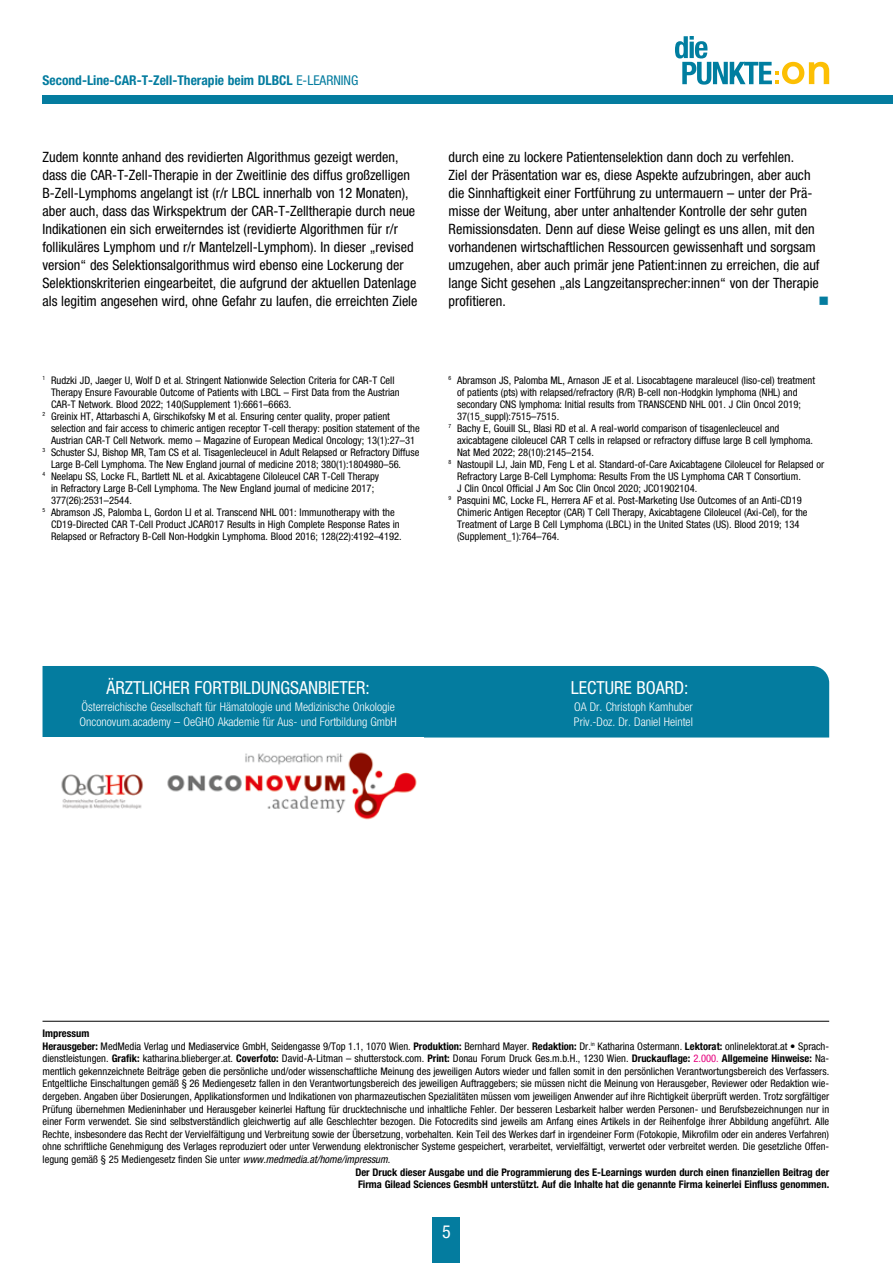
<style>
.page{position:relative;width:893px;height:1263px;background:#fff}
.page>*{position:absolute;margin:0;border:0;box-sizing:border-box;transform-origin:0 0}
.t1{font:condensed 18px "Helvetica Neue LT Pro";color:#fff}
.t2{font:condensed 14.25px/18px "Helvetica Neue LT Pro";color:#000}
.t3{font:14.25px "Wingdings";color:#047c9f}
.t4{font:700 condensed 13.5px "Helvetica Neue LT Pro";color:#047c9f}
.t5{font:300 condensed 12px/15px "Helvetica Neue LT Pro";color:#fff}
.t6{font:condensed 10.5px "Helvetica Neue LT Pro";color:#000}
.t7{font:700 condensed 10.5px "Helvetica Neue LT Pro";color:#000}
.s1{font-weight:400}
.s2{font-weight:700}
.s3{color:#e5007d}
.s4{font-style:italic}
</style>
<div class="page">
<div style="left:43px;top:95px;width:850px;height:9px;background:#047c9f"></div>
<svg style="left:675px;top:36px;width:154px;height:49px"></svg>
<div style="left:433px;top:1217px;width:27px;height:46px;background:#047c9f"></div>
<hr style="left:43px;top:1021px;width:786px;height:1px;background:#000">
<div style="left:43px;top:666px;width:786px;height:71px;background:#047c9f"></div>
<img style="left:61px;top:752px;width:356px;height:68px">
<p class="t4" style="left:43px;top:72px;width:317px">Second-Line-CAR-T-Zell-Therapie beim DLBCL <span class="s1">E-LEARNING</span></p>
<p class="t2" style="left:43px;top:148px;width:377px">Zudem konnte anhand des revidierten Algorithmus gezeigt werden, dass die CAR-T-Zell-Therapie in der Zweitlinie des diffus großzelligen B-Zell-Lymphoms angelangt ist (r/r LBCL innerhalb von 12 Monaten), aber auch, dass das Wirkspektrum der CAR-T-Zelltherapie durch neue Indikationen ein sich erweiterndes ist (revidierte Algorithmen für r/r follikuläres Lymphom und r/r Mantelzell-Lymphom). In dieser „revised version“ des Selektionsalgorithmus wird ebenso eine Lockerung der Selektionskriterien eingearbeitet, die aufgrund der aktuellen Datenlage als legitim angesehen wird, ohne Gefahr zu laufen, die erreichten Ziele</p>
<p class="t2" style="left:449px;top:148px;width:372px">durch eine zu lockere Patientenselektion dann doch zu verfehlen.<br>Ziel der Präsentation war es, diese Aspekte aufzubringen, aber auch die Sinnhaftigkeit einer Fortführung zu untermauern – unter der Prä&shy;misse der Weitung, aber unter anhaltender Kontrolle der sehr guten Remissionsdaten. Denn auf diese Weise gelingt es uns allen, mit den vorhandenen wirtschaftlichen Ressourcen gewissenhaft und sorgsam umzugehen, aber auch primär jene Patient:innen zu erreichen, die auf lange Sicht gesehen „als Langzeitansprecher:innen“ von der Therapie profitieren.</p>
<h2 class="t3" style="left:819px;top:293px;width:12px">■</h2>
<p class="t6" style="left:43px;top:374px;width:353px"><sup>1</sup> Rudzki JD, Jaeger U, Wolf D et al. Stringent Nationwide Selection Criteria for CAR-T Cell</p>
<p class="t6" style="left:51px;top:386px;width:350px">Therapy Ensure Favourable Outcome of Patients with LBCL – First Data from the Austrian</p>
<p class="t6" style="left:51px;top:398px;width:242px">CAR-T Network. Blood 2022; 140(Supplement 1):6661–6663.</p>
<p class="t6" style="left:43px;top:410px;width:349px"><sup>2</sup> Greinix HT, Attarbaschi A, Girschikofsky M et al. Ensuring center quality, proper patient</p>
<p class="t6" style="left:51px;top:422px;width:370px">selection and fair access to chimeric antigen receptor T-cell therapy: position statement of the</p>
<p class="t6" style="left:51px;top:434px;width:366px">Austrian CAR-T Cell Network. memo – Magazine of European Medical Oncology; 13(1):27–31</p>
<p class="t6" style="left:43px;top:446px;width:378px"><sup>3</sup> Schuster SJ, Bishop MR, Tam CS et al. Tisagenlecleucel in Adult Relapsed or Refractory Diffuse</p>
<p class="t6" style="left:51px;top:458px;width:352px">Large B-Cell Lymphoma. The New England journal of medicine 2018; 380(1):1804980–56.</p>
<p class="t6" style="left:43px;top:470px;width:338px"><sup>4</sup> Neelapu SS, Locke FL, Bartlett NL et al. Axicabtagene Ciloleucel CAR T-Cell Therapy</p>
<p class="t6" style="left:51px;top:482px;width:325px">in Refractory Large B-Cell Lymphoma. The New England journal of medicine 2017;</p>
<p class="t6" style="left:51px;top:494px;width:82px">377(26):2531–2544.</p>
<p class="t6" style="left:43px;top:506px;width:354px"><sup>5</sup> Abramson JS, Palomba L, Gordon LI et al. Transcend NHL 001: Immunotherapy with the</p>
<p class="t6" style="left:51px;top:518px;width:350px">CD19-Directed CAR T-Cell Product JCAR017 Results in High Complete Response Rates in</p>
<p class="t6" style="left:51px;top:530px;width:352px">Relapsed or Refractory B-Cell Non-Hodgkin Lymphoma. Blood 2016; 128(22):4192–4192.</p>
<p class="t6" style="left:449px;top:374px;width:368px"><sup>6</sup> Abramson JS, Palomba ML, Arnason JE et al. Lisocabtagene maraleucel (liso-cel) treatment</p>
<p class="t6" style="left:457px;top:386px;width:342px">of patients (pts) with relapsed/refractory (R/R) B-cell non-Hodgkin lymphoma (NHL) and</p>
<p class="t6" style="left:457px;top:398px;width:345px">secondary CNS lymphoma: Initial results from TRANSCEND NHL 001. J Clin Oncol 2019;</p>
<p class="t6" style="left:457px;top:410px;width:104px">37(15_suppl):7515–7515.</p>
<p class="t6" style="left:449px;top:422px;width:332px"><sup>7</sup> Bachy E, Gouill SL, Blasi RD et al. A real-world comparison of tisagenlecleucel and</p>
<p class="t6" style="left:457px;top:434px;width:357px">axicabtagene ciloleucel CAR T cells in relapsed or refractory diffuse large B cell lymphoma.</p>
<p class="t6" style="left:457px;top:446px;width:138px">Nat Med 2022; 28(10):2145–2154.</p>
<p class="t6" style="left:449px;top:458px;width:377px"><sup>8</sup> Nastoupil LJ, Jain MD, Feng L et al. Standard-of-Care Axicabtagene Ciloleucel for Relapsed or</p>
<p class="t6" style="left:457px;top:470px;width:345px">Refractory Large B-Cell Lymphoma: Results From the US Lymphoma CAR T Consortium.</p>
<p class="t6" style="left:457px;top:482px;width:242px">J Clin Oncol Official J Am Soc Clin Oncol 2020; JCO1902104.</p>
<p class="t6" style="left:449px;top:494px;width:355px"><sup>9</sup> Pasquini MC, Locke FL, Herrera AF et al. Post-Marketing Use Outcomes of an Anti-CD19</p>
<p class="t6" style="left:457px;top:506px;width:352px">Chimeric Antigen Receptor (CAR) T Cell Therapy, Axicabtagene Ciloleucel (Axi-Cel), for the</p>
<p class="t6" style="left:457px;top:518px;width:344px">Treatment of Large B Cell Lymphoma (LBCL) in the United States (US). Blood 2019; 134</p>
<p class="t6" style="left:457px;top:530px;width:104px">(Supplement_1):764–764.</p>
<h1 class="t1" style="left:106px;top:677px;width:265px">ÄRZTLICHER FORTBILDUNGSANBIETER:</h1>
<p class="t5" style="left:79px;top:699px;width:319px">Österreichische Gesellschaft für Hämatologie und Medizinische Onkologie<br>Onconovum.academy – OeGHO Akademie für Aus- und Fortbildung GmbH</p>
<h1 class="t1" style="left:571px;top:677px;width:119px">LECTURE BOARD:</h1>
<p class="t5" style="left:574px;top:699px;width:120px">OA Dr. Christoph Kamhuber<br>Priv.-Doz. Dr. Daniel Heintel</p>
<p class="t7" style="left:43px;top:1027px;width:48px">Impressum</p>
<p class="t6" style="left:43px;top:1039px;width:788px"><span class="s2">Herausgeber:</span> MedMedia Verlag und Mediaservice GmbH, Seidengasse 9/Top 1.1, 1070 Wien. <span class="s2">Produktion:</span> Bernhard Mayer. <span class="s2">Redaktion:</span> Dr.<sup>in</sup> Katharina Ostermann. <span class="s2">Lektorat:</span> onlinelektorat.at • Sprach-</p>
<p class="t6" style="left:43px;top:1052px;width:788px">dienstleistungen. <span class="s2">Grafik:</span> katharina.blieberger.at. <span class="s2">Coverfoto:</span> David-A-Litman – shutterstock.com. <span class="s2">Print:</span> Donau Forum Druck Ges.m.b.H., 1230 Wien. <span class="s2">Druckauflage:</span> <span class="s3">2.000.</span> <span class="s2">Allgemeine Hinweise:</span> Na-</p>
<p class="t6" style="left:43px;top:1065px;width:788px">mentlich gekennzeichnete Beiträge geben die persönliche und/oder wissenschaftliche Meinung des jeweiligen Autors wieder und fallen somit in den persönlichen Verantwortungsbereich des Verfassers.</p>
<p class="t6" style="left:43px;top:1077px;width:788px">Entgeltliche Einschaltungen gemäß § 26 Mediengesetz fallen in den Verantwortungsbereich des jeweiligen Auftraggebers; sie müssen nicht die Meinung von Herausgeber, Reviewer oder Redaktion wie-</p>
<p class="t6" style="left:43px;top:1090px;width:788px">dergeben. Angaben über Dosierungen, Applikationsformen und Indikationen von pharmazeutischen Spezialitäten müssen vom jeweiligen Anwender auf ihre Richtigkeit überprüft werden. Trotz sorgfältiger</p>
<p class="t6" style="left:43px;top:1102px;width:788px">Prüfung übernehmen Medieninhaber und Herausgeber keinerlei Haftung für drucktechnische und inhaltliche Fehler. Der besseren Lesbarkeit halber werden Personen- und Berufsbezeichnungen nur in</p>
<p class="t6" style="left:43px;top:1115px;width:788px">einer Form verwendet. Sie sind selbstverständlich gleichwertig auf alle Geschlechter bezogen. Die Fotocredits sind jeweils am Anfang eines Artikels in der Reihenfolge ihrer Abbildung angeführt. Alle</p>
<p class="t6" style="left:43px;top:1128px;width:788px">Rechte, insbesondere das Recht der Vervielfältigung und Verbreitung sowie der Übersetzung, vorbehalten. Kein Teil des Werkes darf in irgendeiner Form (Fotokopie, Mikrofilm oder ein anderes Verfahren)</p>
<p class="t6" style="left:43px;top:1140px;width:788px">ohne schriftliche Genehmigung des Verlages reproduziert oder unter Verwendung elektronischer Systeme gespeichert, verarbeitet, vervielfältigt, verwertet oder verbreitet werden. Die gesetzliche Offen-</p>
<p class="t6" style="left:43px;top:1153px;width:349px">legung gemäß § 25 Mediengesetz finden Sie unter <span class="s4">www.medmedia.at/home/impressum</span>.</p>
<p class="t7" style="left:355px;top:1165px;width:475px">Der Druck dieser Ausgabe und die Programmierung des E-Learnings wurden durch einen finanziellen Beitrag der</p>
<p class="t7" style="left:358px;top:1178px;width:473px">Firma Gilead Sciences GesmbH unterstützt. Auf die Inhalte hat die genannte Firma keinerlei Einfluss genommen.</p>
<h1 class="t1" style="left:442px;top:1221px;width:10px">5</h1>
</div>
